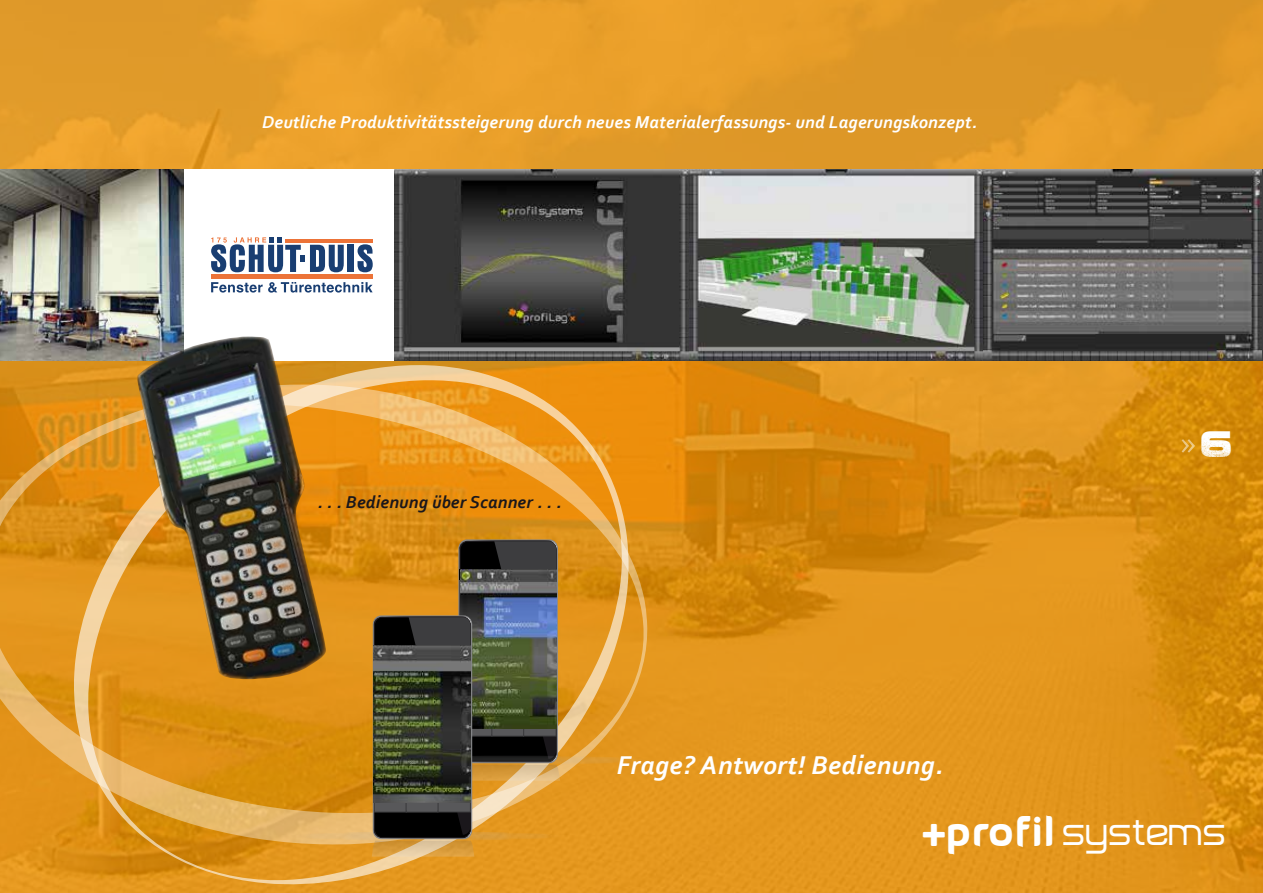
<style>
.page{position:relative;width:1263px;height:893px;background:#fff}
.page>*{position:absolute;margin:0;border:0;box-sizing:border-box;transform-origin:0 0}
.t1{font:39.15px "ATO Salutino";letter-spacing:.035em;color:#fff}
.t2{font:36px "Coalition";color:#fff}
.t3{font:italic 700 27px "Corbel";letter-spacing:.01em;color:#fff}
.t4{font:italic 700 18px "Corbel";letter-spacing:.01em;color:#fff}
.t5{font:italic 700 18px "Corbel";letter-spacing:.01em;color:#1a171b}
.s1{font-family:"Not Just Groovy"}
</style>
<div class="page">
<img style="left:0;top:0;width:1263px;height:893px">
<div style="left:1255px;top:170px;width:8px;height:191px;background:#3e3e40"></div>
<svg style="left:74px;top:365px;width:554px;height:519px;background:#e29a2b"></svg>
<svg style="left:0;top:385px;width:647px;height:459px;background:#e29826"></svg>
<div style="left:177px;top:170px;width:218px;height:191px;background:#fff"></div>
<svg style="left:211px;top:282px;width:162px;height:11px"></svg>
<div style="left:348px;top:245px;width:6px;height:27px;background:#193e72"></div>
<svg style="left:357px;top:244px;width:16px;height:28px"></svg>
<svg style="left:211px;top:237px;width:133px;height:35px"></svg>
<hr style="left:211px;top:274px;width:162px;height:4px;background:#ec7338">
<hr style="left:285px;top:239px;width:88px;height:4px;background:#ec7338">
<svg style="left:375px;top:755px;width:275px;height:10px"></svg>
<div style="left:289px;top:831px;width:275px;height:10px;background:#e7bd7a;border-radius:50%"></div>
<img style="left:394px;top:170px;width:868px;height:191px">
<img style="left:0;top:170px;width:183px;height:191px">
<img style="left:136px;top:336px;width:191px;height:344px">
<svg style="left:372px;top:539px;width:188px;height:318px;background:#7e673c"></svg>
<div style="left:374px;top:802px;width:33px;height:10px;background:#58585a;border:1px solid #3d3d3f"></div>
<div style="left:437px;top:802px;width:34px;height:10px;background:#58585a;border:1px solid #3d3d3f"></div>
<div style="left:406px;top:802px;width:32px;height:10px;background:#58585a;border:1px solid #3d3d3f"></div>
<img style="left:374px;top:645px;width:97px;height:158px">
<svg style="left:1181px;top:439px;width:14px;height:14px"></svg>
<p class="t4" style="left:262px;top:110px;width:716px">Deutliche Produktivitätssteigerung durch neues Materialerfassungs- und Lagerungskonzept.</p>
<p class="t5" style="left:317px;top:491px;width:245px">. . . Bedienung über Scanner . . .</p>
<h3 class="t3" style="left:617px;top:748px;width:328px">Frage? Antwort! Bedienung.</h3>
<h2 class="t2" style="left:1201px;top:420px;width:32px">6</h2>
<h1 class="t1" style="left:921px;top:815px;width:307px">+profil <span class="s1">systems</span></h1>
</div>
